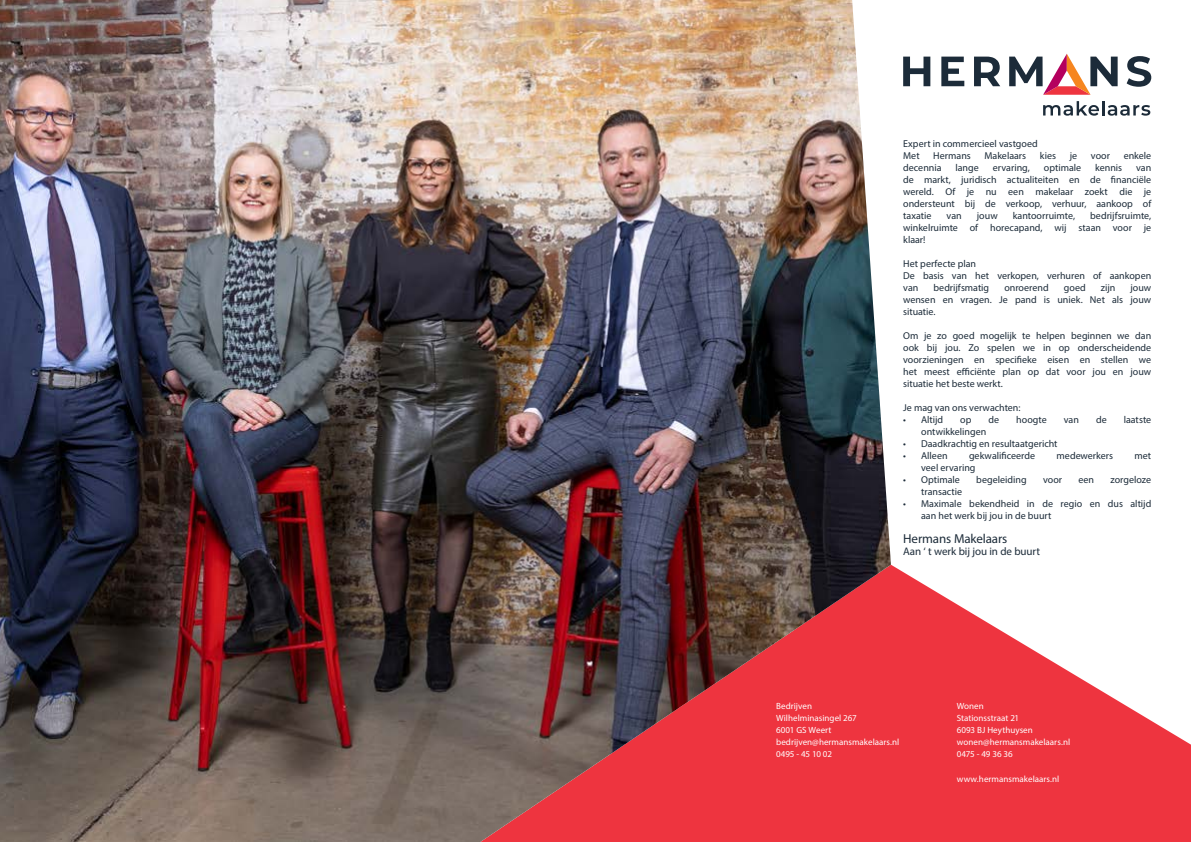
<style>
.page{position:relative;width:1191px;height:842px;background:#fff}
.page>*{position:absolute;margin:0;border:0;box-sizing:border-box;transform-origin:0 0}
.t1{font:13px "Myriad Pro";letter-spacing:-.01em;color:#1c2b39}
.t2{font:11px "Myriad Pro";letter-spacing:-.005em;color:#1c2b39}
.t3{font:10px/12px "Myriad Pro";color:#1c2b39;text-align:justify}
.t4{font:9px/12px "Myriad Pro";color:#fff}
</style>
<div class="page">
<svg style="left:891px;top:565px;width:300px;height:277px;fill:#ee343f"></svg>
<svg style="left:1043px;top:101px;width:107px;height:15px"></svg>
<svg style="left:903px;top:54px;width:248px;height:41px"></svg>
<img style="left:0;top:0;width:891px;height:842px">
<p class="t3" style="left:903px;top:138px;width:136px">Expert in commercieel vastgoed<br>Met</p>
<p class="t3" style="left:933px;top:150px;width:39px">Hermans</p>
<p class="t3" style="left:984px;top:150px;width:43px">Makelaars</p>
<p class="t3" style="left:1040px;top:150px;width:18px">kies</p>
<p class="t3" style="left:1069px;top:150px;width:9px">je</p>
<p class="t3" style="left:1091px;top:150px;width:21px">voor</p>
<p class="t3" style="left:1123px;top:150px;width:29px">enkele</p>
<p class="t3" style="left:903px;top:162px;width:40px">decennia</p>
<p class="t3" style="left:955px;top:162px;width:25px">lange</p>
<p class="t3" style="left:992px;top:162px;width:39px">ervaring,</p>
<p class="t3" style="left:1044px;top:162px;width:39px">optimale</p>
<p class="t3" style="left:1095px;top:162px;width:28px">kennis</p>
<p class="t3" style="left:903px;top:162px;width:250px;text-indent:233px">van de markt, juridisch actualiteiten en de financiële wereld. Of je nu een makelaar zoekt die je ondersteunt bij de verkoop, verhuur, aankoop of taxatie</p>
<p class="t3" style="left:903px;top:210px;width:250px;text-indent:187px">bedrijfsruimte, winkelruimte of horecapand, wij staan voor je klaar!</p>
<p class="t3" style="left:903px;top:258px;width:250px;text-align:left">Het perfecte plan<br>De basis van het verkopen, verhuren of aankopen van</p>
<p class="t3" style="left:946px;top:210px;width:17px">van</p>
<p class="t3" style="left:977px;top:210px;width:22px">jouw</p>
<p class="t3" style="left:1012px;top:210px;width:64px">kantoorruimte,</p>
<p class="t3" style="left:933px;top:282px;width:57px">bedrijfsmatig</p>
<p class="t3" style="left:1004px;top:282px;width:46px">onroerend</p>
<p class="t3" style="left:1063px;top:282px;width:23px">goed</p>
<p class="t3" style="left:1100px;top:282px;width:16px">zijn</p>
<p class="t3" style="left:903px;top:282px;width:250px;text-indent:227px">jouw wensen en vragen. Je pand is uniek. Net als jouw situatie.</p>
<p class="t3" style="left:903px;top:330px;width:250px">Om je zo goed mogelijk te helpen beginnen we dan ook bij jou. Zo spelen we in op onderscheidende voorzieningen en specifieke eisen en stellen we het meest efficiënte plan op dat voor jou en jouw situatie het beste werkt.</p>
<p class="t3" style="left:903px;top:402px;width:119px">Je mag van ons verwachten:</p>
<p class="t3" style="left:903px;top:414px;width:42px">• Altijd</p>
<p class="t3" style="left:960px;top:414px;width:13px">op</p>
<p class="t3" style="left:988px;top:414px;width:12px">de</p>
<p class="t3" style="left:1016px;top:414px;width:32px">hoogte</p>
<p class="t3" style="left:1063px;top:414px;width:17px">van</p>
<p class="t3" style="left:1096px;top:414px;width:12px">de</p>
<p class="t3" style="left:1123px;top:414px;width:29px">laatste</p>
<p class="t3" style="left:921px;top:426px;width:67px">ontwikkelingen</p>
<p class="t3" style="left:903px;top:438px;width:156px">• Daadkrachtig en resultaatgericht</p>
<p class="t3" style="left:903px;top:450px;width:46px">• Alleen</p>
<p class="t3" style="left:969px;top:450px;width:68px">gekwalificeerde</p>
<p class="t3" style="left:1056px;top:450px;width:58px">medewerkers</p>
<p class="t3" style="left:1134px;top:450px;width:18px">met</p>
<p class="t3" style="left:921px;top:462px;width:56px">veel ervaring</p>
<p class="t3" style="left:903px;top:474px;width:58px">• Optimale</p>
<p class="t3" style="left:976px;top:474px;width:52px">begeleiding</p>
<p class="t3" style="left:1043px;top:474px;width:21px">voor</p>
<p class="t3" style="left:1078px;top:474px;width:17px">een</p>
<p class="t3" style="left:1110px;top:474px;width:42px">zorgeloze</p>
<p class="t3" style="left:921px;top:486px;width:43px">transactie</p>
<p class="t3" style="left:921px;top:498px;width:232px;text-indent:-18px">• Maximale bekendheid in de regio en dus altijd aan het werk bij jou in de buurt</p>
<h1 class="t1" style="left:903px;top:531px;width:106px">Hermans Makelaars</h1>
<p class="t2" style="left:903px;top:545px;width:138px">Aan ‘ t werk bij jou in de buurt</p>
<p class="t4" style="left:776px;top:699px;width:125px">Bedrijven<br>Wilhelminasingel 267<br>6001 GS Weert bedrijven@hermansmakelaars.nl<br>0495 - 45 10 02</p>
<p class="t4" style="left:956px;top:699px;width:115px">Wonen<br>Stationsstraat 21<br>6093 BJ Heythuysen wonen@hermansmakelaars.nl<br>0475 - 49 36 36</p>
<p class="t4" style="left:956px;top:773px;width:104px">www.hermansmakelaars.nl</p>
</div>
